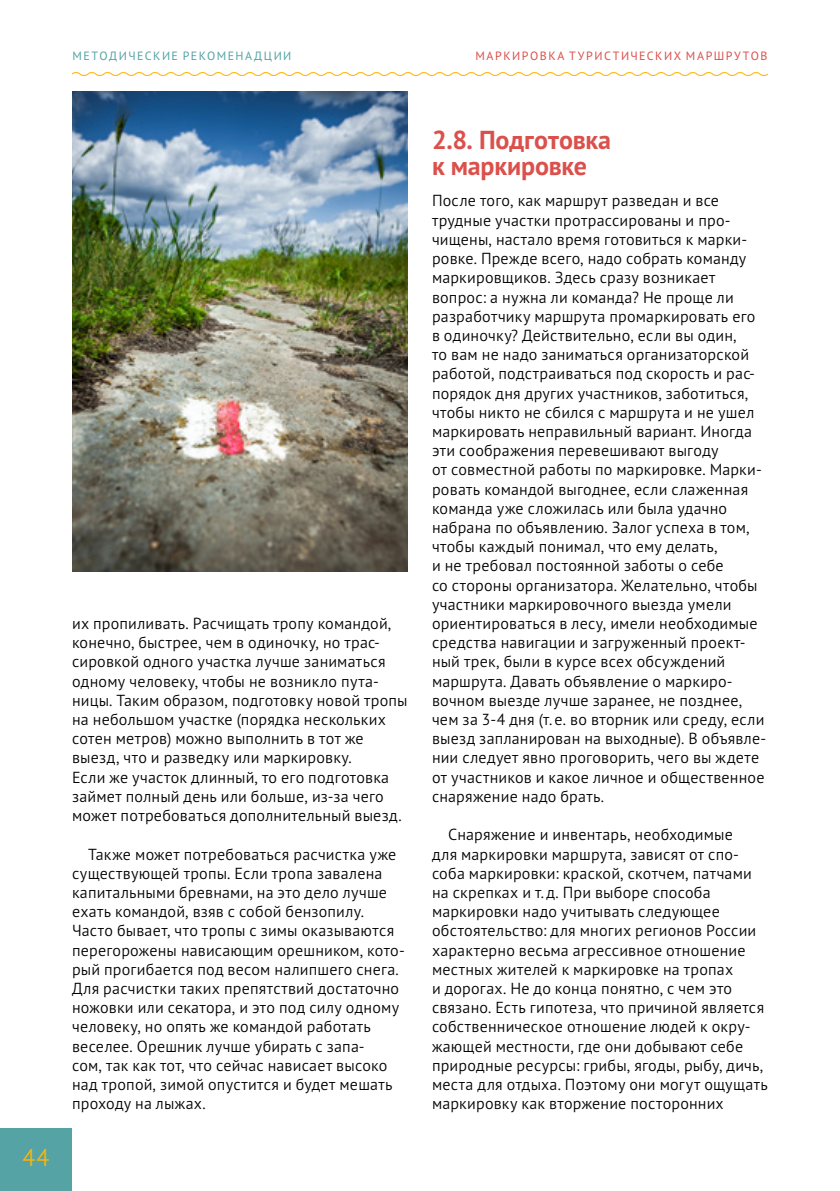
<style>
.page{position:relative;width:840px;height:1191px;background:#fff}
.page>*{position:absolute;margin:0;border:0;box-sizing:border-box;transform-origin:0 0}
.t1{font:700 26px/26px "PT Sans Pro";letter-spacing:-.01em;color:#db504b}
.t2{font:300 24px "PT Sans Pro";color:#ffb605}
.t3{font:300 16px/19.2px "PT Sans Pro";letter-spacing:.01em;color:#000}
.t4{font:12px "PT Sans Pro";letter-spacing:.125em;color:#db504b}
.t5{font:12px "PT Sans Pro";letter-spacing:.12em;color:#55a3a5}
</style>
<div class="page">
<svg style="left:71px;top:72px;width:698px;height:4px"></svg>
<img style="left:72px;top:91px;width:336px;height:480px">
<div style="left:0;top:1128px;width:72px;height:63px;background:#55a3a5"></div>
<p class="t5" style="left:72px;top:48px;width:220px">МЕТОДИЧЕСКИЕ РЕКОМЕНАДЦИИ</p>
<p class="t4" style="left:475px;top:48px;width:293px">МАРКИРОВКА ТУРИСТИЧЕСКИХ МАРШРУТОВ</p>
<h2 class="t2" style="left:23px;top:1142px;width:28px">44</h2>
<p class="t3" style="left:72px;top:613px;width:337px">их пропиливать. Расчищать тропу командой, конечно, быстрее, чем в одиночку, но трас‑ сировкой одного участка лучше заниматься одному человеку, чтобы не возникло пута‑ ницы. Таким образом, подготовку новой тропы на небольшом участке (порядка нескольких сотен метров) можно выполнить в тот же выезд, что и разведку или маркировку.<br>Если же участок длинный, то его подготовка займет полный день или больше, из‑за чего может потребоваться дополнительный выезд.</p>
<p class="t3" style="left:72px;top:844px;width:334px;text-indent:16px">Также может потребоваться расчистка уже существующей тропы. Если тропа завалена капитальными бревнами, на это дело лучше ехать командой, взяв с собой бензопилу.<br>Часто бывает, что тропы с зимы оказываются перегорожены нависающим орешником, кото‑ рый прогибается под весом налипшего снега.<br>Для расчистки таких препятствий достаточно ножовки или секатора, и это под силу одному человеку, но опять же командой работать веселее. Орешник лучше убирать с запа‑<br>сом, так как тот, что сейчас нависает высоко над тропой, зимой опустится и будет мешать проходу на лыжах.</p>
<h1 class="t1" style="left:432px;top:126px;width:180px">2.8. Подготовка к маркировке</h1>
<p class="t3" style="left:432px;top:191px;width:335px">После того, как маршрут разведан и все трудные участки протрассированы и про‑ чищены, настало время готовиться к марки‑ ровке. Прежде всего, надо собрать команду маркировщиков. Здесь сразу возникает вопрос: а нужна ли команда? Не проще ли разработчику маршрута промаркировать его в одиночку? Действительно, если вы один,<br>то вам не надо заниматься организаторской работой, подстраиваться под скорость и рас‑ порядок дня других участников, заботиться, чтобы никто не сбился с маршрута и не ушел маркировать неправильный вариант. Иногда эти соображения перевешивают выгоду<br>от совместной работы по маркировке. Марки‑ ровать командой выгоднее, если слаженная команда уже сложилась или была удачно набрана по объявлению. Залог успеха в том, чтобы каждый понимал, что ему делать,<br>и не требовал постоянной заботы о себе<br>со стороны организатора. Желательно, чтобы участники маркировочного выезда умели ориентироваться в лесу, имели необходимые средства навигации и загруженный проект‑ ный трек, были в курсе всех обсуждений маршрута. Давать объявление о маркиро‑ вочном выезде лучше заранее, не позднее, чем за 3‑4 дня (т. е. во вторник или среду, если выезд запланирован на выходные). В объявле‑ нии следует явно проговорить, чего вы ждете от участников и какое личное и общественное снаряжение надо брать.</p>
<p class="t3" style="left:432px;top:824px;width:337px;text-indent:16px">Снаряжение и инвентарь, необходимые<br>для маркировки маршрута, зависят от спо‑ соба маркировки: краской, скотчем, патчами на скрепках и т. д. При выборе способа маркировки надо учитывать следующее обстоятельство: для многих регионов России характерно весьма агрессивное отношение местных жителей к маркировке на тропах<br>и дорогах. Не до конца понятно, с чем это связано. Есть гипотеза, что причиной является собственническое отношение людей к окру‑ жающей местности, где они добывают себе природные ресурсы: грибы, ягоды, рыбу, дичь, места для отдыха. Поэтому они могут ощущать маркировку как вторжение посторонних</p>
</div>
